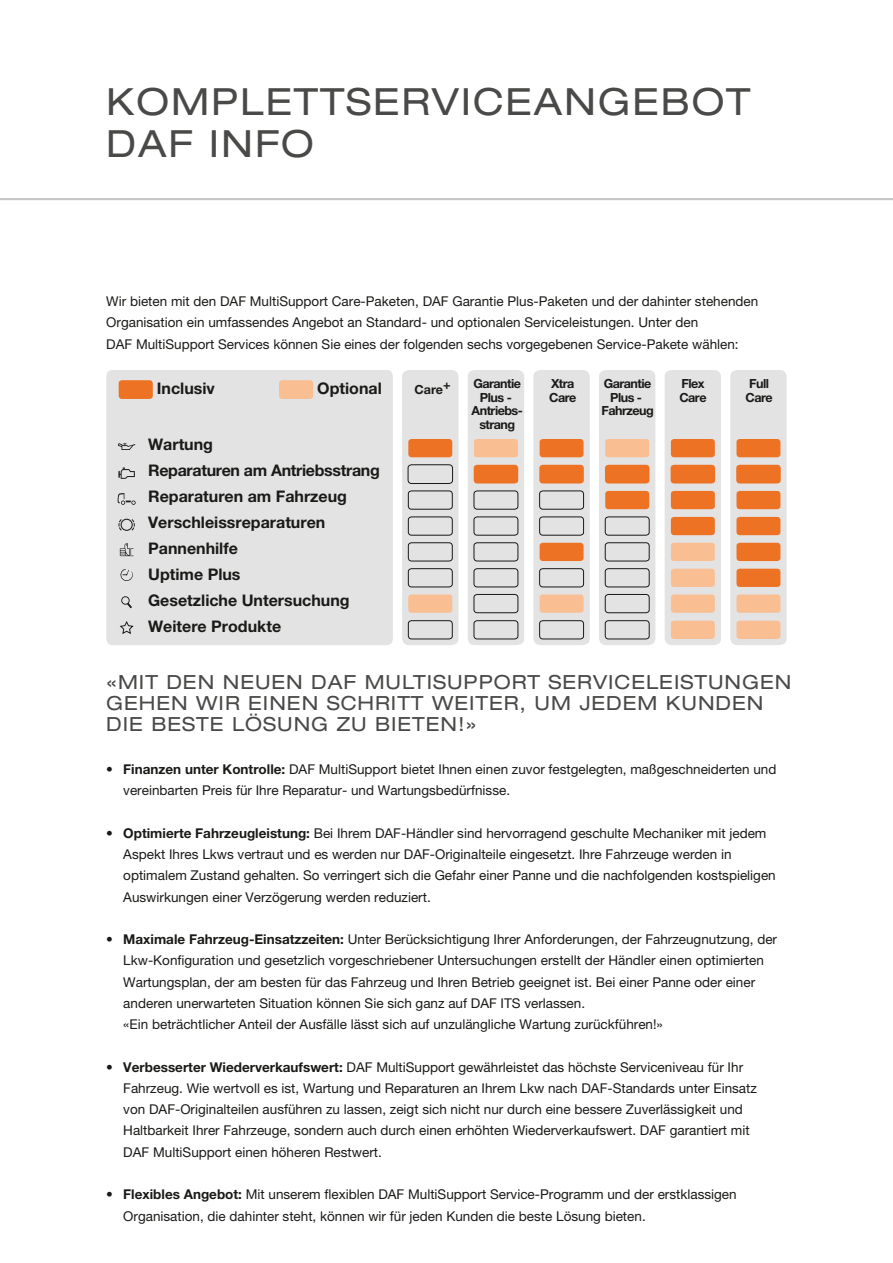
<style>
.page{position:relative;width:893px;height:1263px;background:#fff}
.page>*{position:absolute;margin:0;border:0;box-sizing:border-box;transform-origin:0 0}
.t1{font:expanded 37.5px/42px "Helvetica Neue LT Pro";letter-spacing:.05em;color:#494948}
.t2{font:expanded 19.5px/21.3px "Helvetica Neue LT Pro";letter-spacing:.05em;color:#494948}
.t3{font:700 16.05px/26px "Helvetica Neue LT Pro";color:#1a1a18}
.t4{font:13.5px/21.3px "Helvetica Neue LT Pro";color:#1a1a18}
.t5{font:700 12.6px/13.6px "Helvetica Neue LT Pro";letter-spacing:-.04em;color:#1a1a18}
.s1{font-weight:700}
</style>
<div class="page">
<svg style="left:0;top:198px;width:893px;height:3px"></svg>
<div style="left:106px;top:370px;width:287px;height:275px;background:#e3e3e3;border-radius:6px"></div>
<svg style="left:118px;top:467px;width:17px;height:12px"></svg>
<svg style="left:118px;top:443px;width:17px;height:7px"></svg>
<svg style="left:117px;top:493px;width:19px;height:12px"></svg>
<svg style="left:118px;top:519px;width:17px;height:12px"></svg>
<svg style="left:120px;top:543px;width:14px;height:13px"></svg>
<div style="left:119px;top:380px;width:34px;height:19px;background:#ee7224;border-radius:3px"></div>
<div style="left:279px;top:380px;width:34px;height:19px;background:#f9be92;border-radius:3px"></div>
<svg style="left:121px;top:596px;width:11px;height:12px"></svg>
<svg style="left:120px;top:621px;width:14px;height:13px"></svg>
<div style="left:402px;top:370px;width:56px;height:275px;background:#e3e3e3;border-radius:7px"></div>
<div style="left:408px;top:439px;width:44px;height:18px;background:#ee7224;border-radius:3px"></div>
<div style="left:408px;top:464px;width:45px;height:20px;border:1px solid #1a1a18;border-radius:3px"></div>
<div style="left:408px;top:491px;width:44px;height:18px;border:1px solid #1a1a18;border-radius:3px"></div>
<div style="left:408px;top:517px;width:44px;height:18px;border:1px solid #1a1a18;border-radius:3px"></div>
<div style="left:408px;top:542px;width:44px;height:19px;border:1px solid #1a1a18;border-radius:3px"></div>
<div style="left:408px;top:568px;width:44px;height:19px;border:1px solid #1a1a18;border-radius:3px"></div>
<div style="left:408px;top:594px;width:44px;height:19px;background:#f9be92;border-radius:3px"></div>
<div style="left:468px;top:370px;width:56px;height:275px;background:#e3e3e3;border-radius:7px"></div>
<div style="left:474px;top:439px;width:44px;height:18px;background:#f9be92;border-radius:3px"></div>
<div style="left:474px;top:465px;width:44px;height:18px;background:#ee7224;border-radius:3px"></div>
<div style="left:474px;top:491px;width:44px;height:18px;border:1px solid #1a1a18;border-radius:3px"></div>
<div style="left:474px;top:517px;width:44px;height:18px;border:1px solid #1a1a18;border-radius:3px"></div>
<div style="left:474px;top:542px;width:44px;height:19px;border:1px solid #1a1a18;border-radius:3px"></div>
<div style="left:474px;top:568px;width:44px;height:19px;border:1px solid #1a1a18;border-radius:3px"></div>
<div style="left:474px;top:594px;width:44px;height:19px;border:1px solid #1a1a18;border-radius:3px"></div>
<div style="left:533px;top:370px;width:57px;height:275px;background:#e3e3e3;border-radius:7px"></div>
<div style="left:540px;top:439px;width:44px;height:18px;background:#ee7224;border-radius:3px"></div>
<div style="left:539px;top:465px;width:45px;height:18px;background:#ee7224;border-radius:3px"></div>
<div style="left:539px;top:491px;width:45px;height:18px;border:1px solid #1a1a18;border-radius:3px"></div>
<div style="left:539px;top:517px;width:45px;height:18px;border:1px solid #1a1a18;border-radius:3px"></div>
<div style="left:540px;top:543px;width:44px;height:18px;background:#ee7224;border-radius:3px"></div>
<div style="left:539px;top:568px;width:45px;height:19px;border:1px solid #1a1a18;border-radius:3px"></div>
<div style="left:540px;top:594px;width:44px;height:19px;background:#f9be92;border-radius:3px"></div>
<div style="left:599px;top:370px;width:56px;height:275px;background:#e3e3e3;border-radius:7px"></div>
<div style="left:605px;top:439px;width:44px;height:18px;background:#f9be92;border-radius:3px"></div>
<div style="left:605px;top:465px;width:44px;height:18px;background:#ee7224;border-radius:3px"></div>
<div style="left:605px;top:491px;width:44px;height:18px;background:#ee7224;border-radius:3px"></div>
<div style="left:605px;top:517px;width:44px;height:18px;border:1px solid #1a1a18;border-radius:3px"></div>
<div style="left:605px;top:542px;width:44px;height:19px;border:1px solid #1a1a18;border-radius:3px"></div>
<div style="left:605px;top:568px;width:44px;height:19px;border:1px solid #1a1a18;border-radius:3px"></div>
<div style="left:605px;top:594px;width:44px;height:19px;border:1px solid #1a1a18;border-radius:3px"></div>
<div style="left:665px;top:370px;width:56px;height:275px;background:#e3e3e3;border-radius:7px"></div>
<div style="left:671px;top:439px;width:44px;height:18px;background:#ee7224;border-radius:3px"></div>
<div style="left:671px;top:465px;width:44px;height:18px;background:#ee7224;border-radius:3px"></div>
<div style="left:671px;top:491px;width:44px;height:18px;background:#ee7224;border-radius:3px"></div>
<div style="left:671px;top:517px;width:44px;height:18px;background:#ee7224;border-radius:3px"></div>
<div style="left:671px;top:543px;width:44px;height:18px;background:#f9be92;border-radius:3px"></div>
<div style="left:671px;top:569px;width:44px;height:18px;background:#f9be92;border-radius:3px"></div>
<div style="left:671px;top:594px;width:44px;height:19px;background:#f9be92;border-radius:3px"></div>
<div style="left:730px;top:370px;width:57px;height:275px;background:#e3e3e3;border-radius:7px"></div>
<div style="left:736px;top:439px;width:44px;height:18px;background:#ee7224;border-radius:3px"></div>
<div style="left:736px;top:465px;width:45px;height:18px;background:#ee7224;border-radius:3px"></div>
<div style="left:736px;top:491px;width:44px;height:18px;background:#ee7224;border-radius:3px"></div>
<div style="left:736px;top:517px;width:44px;height:18px;background:#ee7224;border-radius:3px"></div>
<div style="left:736px;top:543px;width:44px;height:18px;background:#ee7224;border-radius:3px"></div>
<div style="left:736px;top:569px;width:44px;height:18px;background:#ee7224;border-radius:3px"></div>
<div style="left:736px;top:594px;width:44px;height:19px;background:#f9be92;border-radius:3px"></div>
<div style="left:408px;top:620px;width:44px;height:19px;border:1px solid #1a1a18;border-radius:3px"></div>
<div style="left:474px;top:620px;width:44px;height:19px;border:1px solid #1a1a18;border-radius:3px"></div>
<div style="left:539px;top:620px;width:45px;height:19px;border:1px solid #1a1a18;border-radius:3px"></div>
<div style="left:605px;top:620px;width:44px;height:19px;border:1px solid #1a1a18;border-radius:3px"></div>
<div style="left:671px;top:621px;width:44px;height:18px;background:#f9be92;border-radius:3px"></div>
<div style="left:736px;top:621px;width:44px;height:18px;background:#f9be92;border-radius:3px"></div>
<svg style="left:120px;top:569px;width:13px;height:12px"></svg>
<h1 class="t1" style="left:106px;top:81px;width:646px">KOMPLETTSERVICEANGEBOT<br>DAF INFO</h1>
<p class="t4" style="left:106px;top:291px;width:653px">Wir bieten mit den DAF MultiSupport Care-Paketen, DAF Garantie Plus-Paketen und der dahinter stehenden<br>Organisation ein umfassendes Angebot an Standard- und optionalen Serviceleistungen. Unter den<br>DAF MultiSupport Services können Sie eines der folgenden sechs vorgegebenen Service-Pakete wählen:</p>
<p class="t3" style="left:157px;top:375px;width:60px">Inclusiv</p>
<p class="t3" style="left:317px;top:375px;width:66px">Optional</p>
<p class="t3" style="left:148px;top:431px;width:233px">Wartung<br>Reparaturen am Antriebsstrang<br>Reparaturen am Fahrzeug<br>Verschleissreparaturen<br>Pannenhilfe<br>Uptime Plus</p>
<p class="t3" style="left:148px;top:612px;width:135px">Weitere Produkte</p>
<p class="t3" style="left:148px;top:586px;width:203px">Gesetzliche Untersuchung</p>
<p class="t5" style="left:414px;top:382px;width:38px">Care+</p>
<p class="t5" style="left:472px;top:376px;width:53px;text-align:center">Garantie<br>Plus -<br>Antriebs&shy;strang</p>
<p class="t5" style="left:549px;top:376px;width:29px">Xtra<br>Care</p>
<p class="t5" style="left:601px;top:376px;width:54px;text-align:center">Garantie<br>Plus -<br>Fahrzeug</p>
<p class="t5" style="left:679px;top:376px;width:29px">Flex<br>Care</p>
<p class="t5" style="left:746px;top:376px;width:29px">Full<br>Care</p>
<h2 class="t2" style="left:106px;top:671px;width:686px">«MIT DEN NEUEN DAF MULTISUPPORT SERVICELEISTUNGEN<br>GEHEN WIR EINEN SCHRITT WEITER, UM JEDEM KUNDEN<br>DIE BESTE LÖSUNG ZU BIETEN!»</h2>
<p class="t4" style="left:123px;top:758px;width:655px;text-indent:-17px"><span class="s1">• Finanzen unter Kontrolle:</span> DAF MultiSupport bietet Ihnen einen zuvor festgelegten, maßgeschneiderten und vereinbarten Preis für Ihre Reparatur- und Wartungsbedürfnisse.</p>
<p class="t4" style="left:123px;top:822px;width:654px;text-indent:-17px"><span class="s1">• Optimierte Fahrzeugleistung:</span> Bei Ihrem DAF-Händler sind hervorragend geschulte Mechaniker mit jedem Aspekt Ihres Lkws vertraut und es werden nur DAF-Originalteile eingesetzt. Ihre Fahrzeuge werden in optimalem Zustand gehalten. So verringert sich die Gefahr einer Panne und die nachfolgenden kostspieligen Auswirkungen einer Verzögerung werden reduziert.</p>
<p class="t4" style="left:123px;top:928px;width:655px;text-indent:-17px"><span class="s1">• Maximale Fahrzeug-Einsatzzeiten:</span> Unter Berücksichtigung Ihrer Anforderungen, der Fahrzeugnutzung, der Lkw-Konfiguration und gesetzlich vorgeschriebener Untersuchungen erstellt der Händler einen optimierten Wartungsplan, der am besten für das Fahrzeug und Ihren Betrieb geeignet ist. Bei einer Panne oder einer anderen unerwarteten Situation können Sie sich ganz auf DAF ITS verlassen.<br>«Ein beträchtlicher Anteil der Ausfälle lässt sich auf unzulängliche Wartung zurückführen!»</p>
<p class="t4" style="left:123px;top:1056px;width:635px;text-indent:-17px"><span class="s1">• Verbesserter Wiederverkaufswert:</span> DAF MultiSupport gewährleistet das höchste Serviceniveau für Ihr Fahrzeug. Wie wertvoll es ist, Wartung und Reparaturen an Ihrem Lkw nach DAF-Standards unter Einsatz von DAF-Originalteilen ausführen zu lassen, zeigt sich nicht nur durch eine bessere Zuverlässigkeit und Haltbarkeit Ihrer Fahrzeuge, sondern auch durch einen erhöhten Wiederverkaufswert. DAF garantiert mit DAF MultiSupport einen höheren Restwert.</p>
<p class="t4" style="left:123px;top:1183px;width:615px;text-indent:-17px"><span class="s1">• Flexibles Angebot:</span> Mit unserem flexiblen DAF MultiSupport Service-Programm und der erstklassigen<br>Organisation, die dahinter steht, können wir für jeden Kunden die beste Lösung bieten.</p>
</div>
